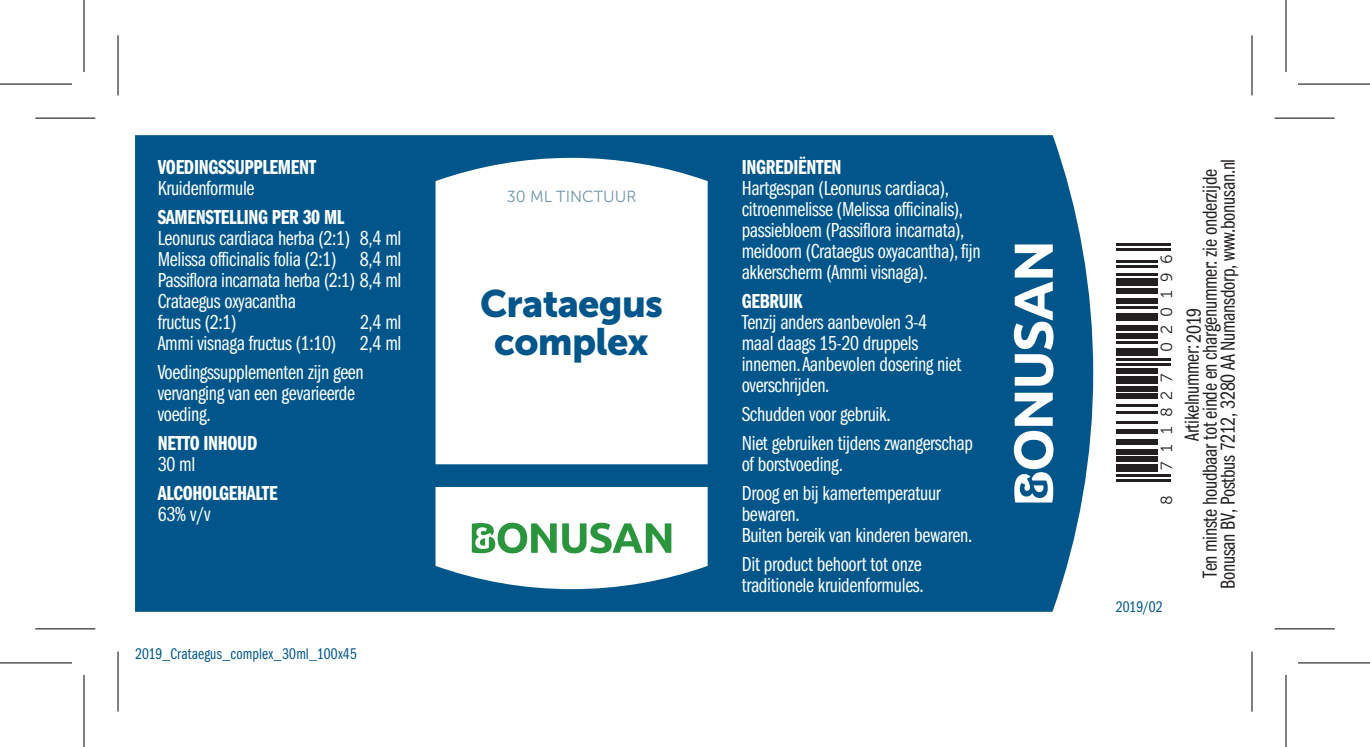
<style>
.page{position:relative;width:1370px;height:747px;background:#fff}
.page>*{position:absolute;margin:0;border:0;box-sizing:border-box;transform-origin:0 0}
.t1{font:38px/38px "Museo Sans 900";letter-spacing:-.02em;color:#00568a;text-align:center}
.t2{font:20.8px/20.8px "Franklin Gothic Book Cmpr";letter-spacing:-.015em;color:#fff}
.t3{font:20.8px/18px "Franklin Gothic Book Cmpr";letter-spacing:-.015em;color:#231f20;text-align:center}
.t4{font:20.8px "Franklin Gothic Demi Cmpr";letter-spacing:-.015em;color:#fff}
.t5{font:16px "Franklin Gothic Book Cmpr";letter-spacing:.01em;color:#00568a}
.t6{font:16px "Museo Sans 300";letter-spacing:.545em;color:#231f20}
.t7{font:16px "Museo Sans 300";color:#6e94ab}
.s1{color:#fff}
</style>
<div class="page">
<div style="left:135px;top:135px;width:958px;height:476px;background:#00568a"></div>
<svg style="left:1014px;top:244px;width:39px;height:141px"></svg>
<svg style="left:1014px;top:392px;width:39px;height:110px"></svg>
<svg style="left:435px;top:158px;width:273px;height:306px"></svg>
<svg style="left:435px;top:487px;width:273px;height:102px"></svg>
<hr style="left:1116px;top:479px;width:54px;height:2px;background:#231f20">
<hr style="left:1116px;top:474px;width:54px;height:2px;background:#231f20">
<div style="left:1116px;top:464px;width:42px;height:7px;background:#231f20"></div>
<div style="left:1116px;top:456px;width:42px;height:5px;background:#231f20"></div>
<div style="left:1116px;top:449px;width:42px;height:5px;background:#231f20"></div>
<div style="left:1116px;top:439px;width:42px;height:5px;background:#231f20"></div>
<hr style="left:1116px;top:429px;width:42px;height:4px;background:#231f20">
<hr style="left:1116px;top:421px;width:42px;height:2px;background:#231f20">
<hr style="left:1116px;top:411px;width:42px;height:2px;background:#231f20">
<hr style="left:1116px;top:403px;width:42px;height:3px;background:#231f20">
<div style="left:1116px;top:393px;width:42px;height:6px;background:#231f20"></div>
<div style="left:1116px;top:386px;width:42px;height:5px;background:#231f20"></div>
<div style="left:1116px;top:376px;width:42px;height:8px;background:#231f20"></div>
<div style="left:1116px;top:368px;width:42px;height:6px;background:#231f20"></div>
<hr style="left:1116px;top:363px;width:54px;height:3px;background:#231f20">
<hr style="left:1116px;top:358px;width:54px;height:3px;background:#231f20">
<div style="left:1116px;top:348px;width:42px;height:8px;background:#231f20"></div>
<hr style="left:1116px;top:341px;width:42px;height:2px;background:#231f20">
<div style="left:1116px;top:333px;width:42px;height:5px;background:#231f20"></div>
<div style="left:1116px;top:325px;width:42px;height:6px;background:#231f20"></div>
<div style="left:1116px;top:313px;width:42px;height:8px;background:#231f20"></div>
<hr style="left:1116px;top:306px;width:42px;height:2px;background:#231f20">
<div style="left:1116px;top:298px;width:42px;height:5px;background:#231f20"></div>
<div style="left:1116px;top:288px;width:42px;height:5px;background:#231f20"></div>
<div style="left:1116px;top:278px;width:42px;height:8px;background:#231f20"></div>
<hr style="left:1116px;top:273px;width:42px;height:2px;background:#231f20">
<hr style="left:1116px;top:265px;width:42px;height:3px;background:#231f20">
<hr style="left:1116px;top:260px;width:42px;height:3px;background:#231f20">
<hr style="left:1116px;top:248px;width:54px;height:2px;background:#231f20">
<hr style="left:1116px;top:243px;width:54px;height:2px;background:#231f20">
<svg style="left:35px;top:629px;width:60px;height:1px"></svg>
<svg style="left:1275px;top:629px;width:60px;height:1px"></svg>
<hr style="left:35px;top:117px;width:60px;height:2px;background:#000">
<hr style="left:1275px;top:117px;width:60px;height:2px;background:#000">
<hr style="left:35px;top:628px;width:60px;height:1px;background:#000">
<hr style="left:1275px;top:628px;width:60px;height:1px;background:#000">
<hr style="left:117px;top:35px;width:2px;height:60px;background:#000">
<hr style="left:117px;top:651px;width:2px;height:60px;background:#000">
<hr style="left:1251px;top:35px;width:2px;height:60px;background:#000">
<hr style="left:1251px;top:651px;width:2px;height:60px;background:#000">
<svg style="left:0;top:663px;width:72px;height:1px"></svg>
<svg style="left:1298px;top:663px;width:72px;height:1px"></svg>
<hr style="left:0;top:83px;width:72px;height:2px;background:#000">
<hr style="left:1298px;top:83px;width:72px;height:2px;background:#000">
<hr style="left:0;top:662px;width:72px;height:1px;background:#000">
<hr style="left:1298px;top:662px;width:72px;height:1px;background:#000">
<hr style="left:83px;top:0;width:2px;height:72px;background:#000">
<hr style="left:83px;top:674px;width:2px;height:72px;background:#000">
<hr style="left:1285px;top:0;width:2px;height:72px;background:#000">
<hr style="left:1285px;top:674px;width:2px;height:72px;background:#000">
<p class="t4" style="left:158px;top:155px;width:160px">VOEDINGSSUPPLEMENT</p>
<p class="t2" style="left:158px;top:178px;width:98px">Kruidenformule</p>
<p class="t4" style="left:158px;top:205px;width:188px">SAMENSTELLING PER 30 ML</p>
<p class="t2" style="left:158px;top:228px;width:245px">Leonurus cardiaca herba (2:1) 8,4 ml<br>Melissa officinalis folia (2:1) 8,4 ml<br>Passiflora incarnata herba (2:1) 8,4 ml<br>Crataegus oxyacantha<br>fructus (2:1)</p>
<p class="t2" style="left:158px;top:312px;width:245px;text-align:right">2,4 ml<br>Ammi visnaga fructus (1:10) 2,4 ml</p>
<p class="t2" style="left:158px;top:362px;width:208px">Voedingssupplementen zijn geen vervanging van een gevarieerde voeding.</p>
<p class="t4" style="left:158px;top:431px;width:101px">NETTO INHOUD</p>
<p class="t2" style="left:158px;top:454px;width:39px">30 ml</p>
<p class="t4" style="left:158px;top:481px;width:122px">ALCOHOLGEHALTE</p>
<p class="t2" style="left:158px;top:504px;width:55px">63% v/v</p>
<p class="t5" style="left:135px;top:644px;width:223px">2019_Crataegus_complex_30ml_100x45</p>
<p class="t7" style="left:507px;top:188px;width:131px">30 ML TINCTUUR</p>
<h1 class="t1" style="left:480px;top:284px;width:185px">Crataegus complex</h1>
<p class="t4" style="left:742px;top:155px;width:101px">INGREDIËNTEN</p>
<p class="t2" style="left:742px;top:178px;width:240px">Hartgespan (Leonurus cardiaca), citroenmelisse (Melissa officinalis), passiebloem (Passiflora incarnata), meidoorn (Crataegus oxyacantha), fijn akkerscherm (Ammi visnaga).</p>
<p class="t4" style="left:742px;top:289px;width:63px">GEBRUIK</p>
<p class="t2" style="left:742px;top:312px;width:221px">Tenzij anders aanbevolen 3-4 maal daags 15-20 druppels innemen. Aanbevolen dosering niet overschrijden.</p>
<p class="t2" style="left:742px;top:399px;width:233px;line-height:29.2px">Schudden voor gebruik.<br>Niet gebruiken tijdens zwangerschap</p>
<p class="t2" style="left:742px;top:449px;width:201px;line-height:29.2px">of borstvoeding.<br>Droog en bij kamertemperatuur</p>
<p class="t2" style="left:742px;top:504px;width:232px">bewaren.<br>Buiten bereik van kinderen bewaren.</p>
<p class="t2" style="left:742px;top:554px;width:183px">Dit product behoort tot onze traditionele kruidenformules.</p>
<p class="t6" style="left:1158px;top:352px;width:99px;rotate:-90deg">020196</p>
<p class="t6" style="left:1158px;top:469px;width:98px;rotate:-90deg">711827</p>
<p class="t6" style="left:1158px;top:504px;width:11px;rotate:-90deg">8</p>
<p class="t5" style="left:1116px;top:597px;width:48px">2019/02</p>
<p class="t3" style="left:1183px;top:588px;width:431px;rotate:-90deg">Artikelnummer: <span class="s1">0 00<br></span>Ten minste houdbaar tot einde en chargenummer: zie onderzijde<br>Bonusan BV, Postbus 7212, 3280 AA Numansdorp, www.bonusan.nl</p>
<p class="t3" style="left:1185px;top:342px;width:36px;rotate:-90deg">2019</p>
</div>
